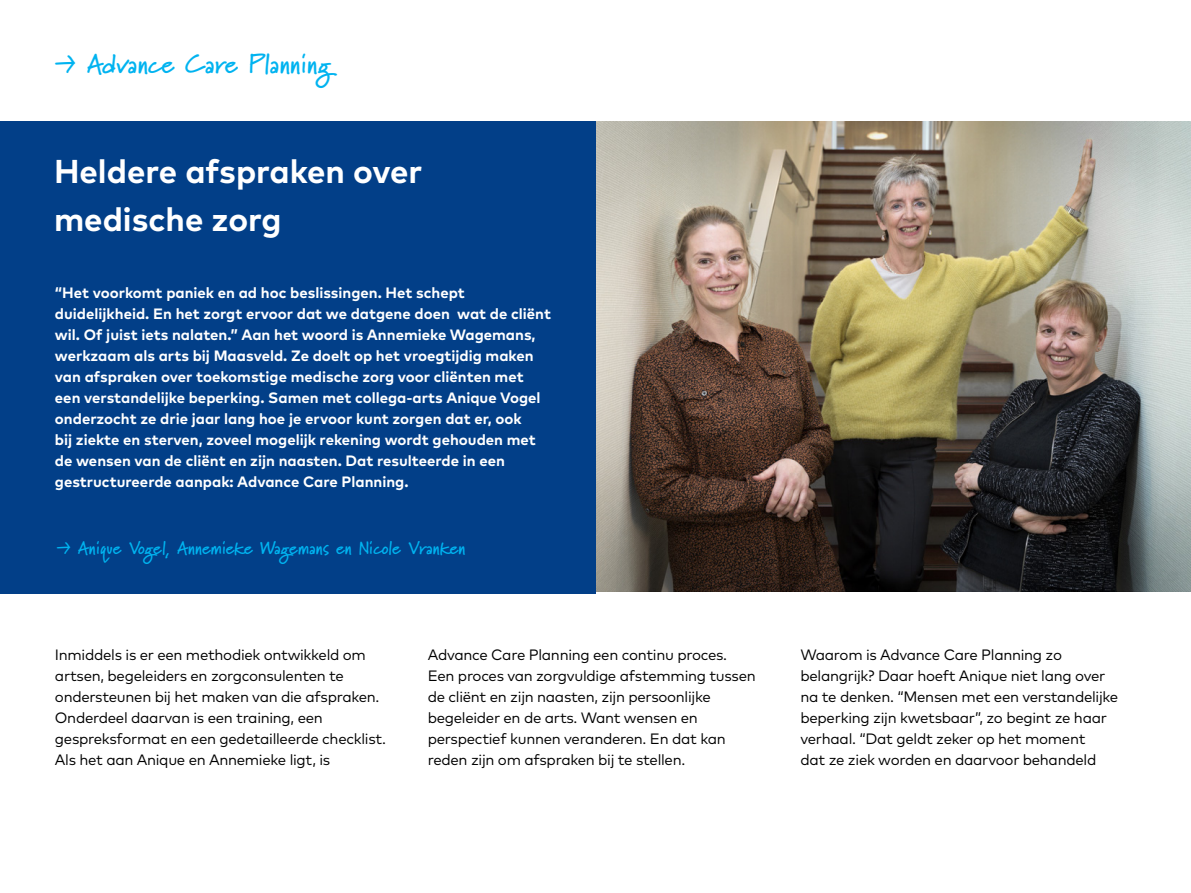
<style>
.page{position:relative;width:1191px;height:893px;background:#fff}
.page>*{position:absolute;margin:0;border:0;box-sizing:border-box;transform-origin:0 0}
.Intro{font:700 33px/48px "Mark OT";color:#fff}
.Intro-2{font:700 27px "Marydale";color:#00b3f0}
.Intro-3{font:700 18px "Marydale";color:#00b3f0}
.Platte_tekst{font:15px/21px "Mark OT";letter-spacing:-.02em;color:#000}
.Intro-4{font:700 15px/21px "Mark OT";color:#fff}
</style>
<div class="page">
<img style="left:595px;top:121px;width:596px;height:470px">
<div style="left:0;top:121px;width:595px;height:472px;background:#023f88"></div>
<p class="Intro-2" style="left:55px;top:48px;width:278px">• Advance Care Planning</p>
<p class="Intro" style="left:54px;top:147px;width:370px">Heldere afspraken over medische zorg</p>
<p class="Intro-4" style="left:55px;top:282px;width:497px">“Het voorkomt paniek en ad hoc beslissingen. Het schept duidelijkheid. En het zorgt ervoor dat we datgene doen wat de cliënt wil. Of juist iets nalaten.” Aan het woord is Annemieke Wagemans, werkzaam als arts bij Maasveld. Ze doelt op het vroegtijdig maken van afspraken over toekomstige medische zorg voor cliënten met een verstandelijke beperking. Samen met collega-arts Anique Vogel onderzocht ze drie jaar lang hoe je ervoor kunt zorgen dat er, ook<br>bij ziekte en sterven, zoveel mogelijk rekening wordt gehouden met de wensen van de cliënt en zijn naasten. Dat resulteerde in een gestructureerde aanpak: Advance Care Planning.</p>
<p class="Intro-3" style="left:56px;top:537px;width:410px">• Anique Vogel, Annemieke Wagemans en Nicole Vranken</p>
<p class="Platte_tekst" style="left:55px;top:644px;width:333px">Inmiddels is er een methodiek ontwikkeld om artsen, begeleiders en zorgconsulenten te ondersteunen bij het maken van die afspraken.<br>Onderdeel daarvan is een training, een gespreksformat en een gedetailleerde checklist.<br>Als het aan Anique en Annemieke ligt, is</p>
<p class="Platte_tekst" style="left:428px;top:644px;width:329px">Advance Care Planning een continu proces.<br>Een proces van zorgvuldige afstemming tussen de cliënt en zijn naasten, zijn persoonlijke begeleider en de arts. Want wensen en perspectief kunnen veranderen. En dat kan reden zijn om afspraken bij te stellen.</p>
<p class="Platte_tekst" style="left:800px;top:644px;width:319px">Waarom is Advance Care Planning zo belangrijk? Daar hoeft Anique niet lang over na te denken. “Mensen met een verstandelijke beperking zijn kwetsbaar”, zo begint ze haar verhaal. “Dat geldt zeker op het moment<br>dat ze ziek worden en daarvoor behandeld</p>
</div>
